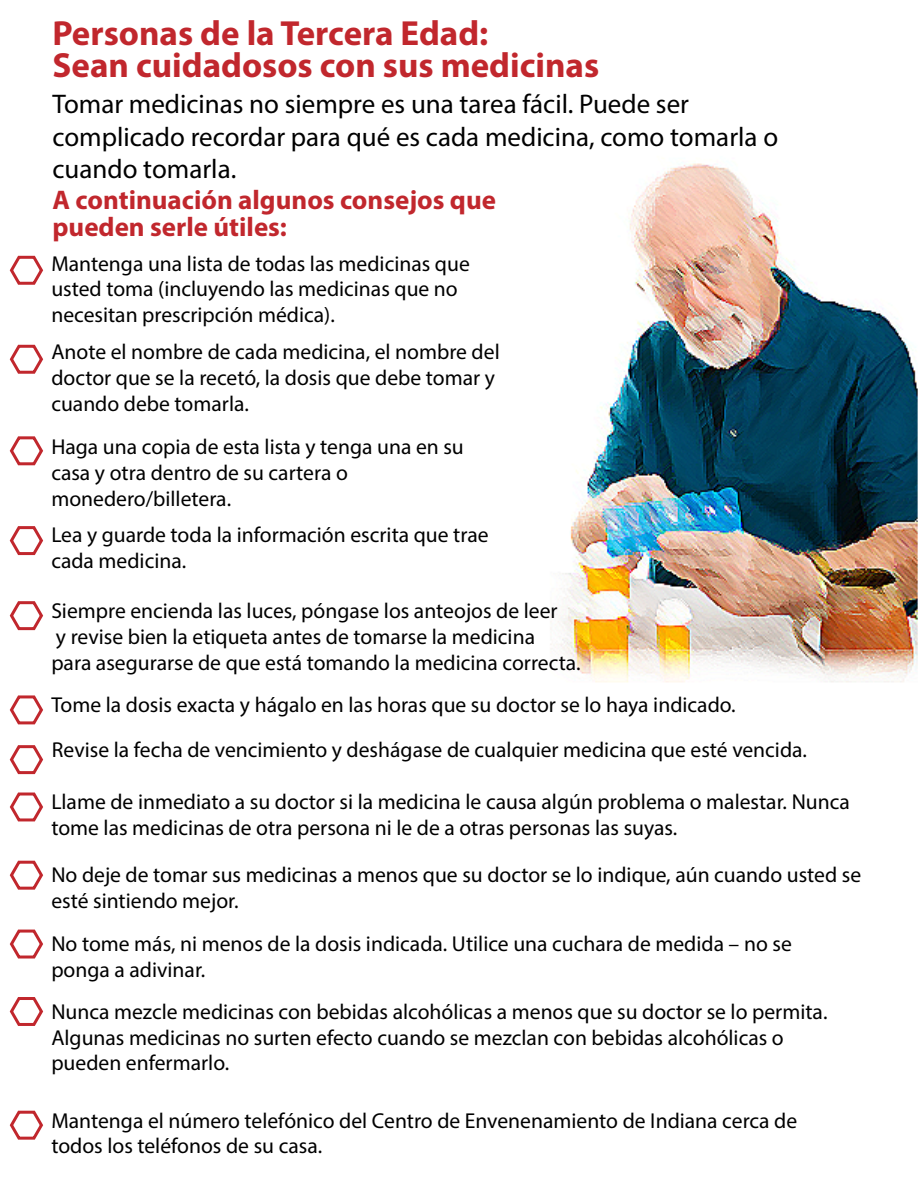
<style>
.page{position:relative;width:918px;height:1188px;background:#fff}
.page>*{position:absolute;margin:0;border:0;box-sizing:border-box;transform-origin:0 0}
.t1{font:700 34.95px/32.4px "Myriad Pro";color:#c1272d}
.t2{font:27px/32.4px "Myriad Pro";color:#000}
.t3{font:700 27px/27px "Myriad Pro";color:#c1272d}
.t4{font:21.6px/26px "Myriad Pro";color:#000}
</style>
<div class="page">
<img style="left:550px;top:162px;width:368px;height:521px">
<svg style="left:9px;top:255px;width:35px;height:30px"></svg>
<svg style="left:9px;top:344px;width:35px;height:30px"></svg>
<svg style="left:9px;top:436px;width:34px;height:30px"></svg>
<svg style="left:9px;top:526px;width:35px;height:30px"></svg>
<svg style="left:9px;top:601px;width:35px;height:30px"></svg>
<svg style="left:9px;top:695px;width:34px;height:30px"></svg>
<svg style="left:9px;top:792px;width:34px;height:30px"></svg>
<svg style="left:9px;top:745px;width:35px;height:30px"></svg>
<svg style="left:9px;top:860px;width:34px;height:30px"></svg>
<svg style="left:9px;top:929px;width:34px;height:30px"></svg>
<svg style="left:9px;top:997px;width:35px;height:29px"></svg>
<svg style="left:9px;top:1110px;width:34px;height:30px"></svg>
<h1 class="t1" style="left:52px;top:16px;width:548px">Personas de la Tercera Edad:<br>Sean cuidadosos con sus medicinas</h1>
<p class="t2" style="left:52px;top:88px;width:727px">Tomar medicinas no siempre es una tarea fácil. Puede ser complicado recordar para qué es cada medicina, como tomarla o cuando tomarla.</p>
<p class="t3" style="left:52px;top:186px;width:445px">A continuación algunos consejos que pueden serle útiles:</p>
<p class="t4" style="left:51px;top:250px;width:420px">Mantenga una lista de todas las medicinas que usted toma (incluyendo las medicinas que no necesitan prescripción médica).</p>
<p class="t4" style="left:51px;top:338px;width:450px">Anote el nombre de cada medicina, el nombre del doctor que se la recetó, la dosis que debe tomar y cuando debe tomarla.</p>
<p class="t4" style="left:51px;top:434px;width:414px">Haga una copia de esta lista y tenga una en su casa y otra dentro de su cartera o monedero/billetera.</p>
<p class="t4" style="left:51px;top:522px;width:439px">Lea y guarde toda la información escrita que trae cada medicina.</p>
<p class="t4" style="left:51px;top:597px;width:531px">Siempre encienda las luces, póngase los anteojos de leer<br>y revise bien la etiqueta antes de tomarse la medicina<br>para asegurarse de que está tomando la medicina correcta.</p>
<p class="t4" style="left:51px;top:682px;width:757px;line-height:45.2px">Tome la dosis exacta y hágalo en las horas que su doctor se lo haya indicado.<br>Revise la fecha de vencimiento y deshágase de cualquier medicina que esté vencida.</p>
<p class="t4" style="left:51px;top:789px;width:800px">Llame de inmediato a su doctor si la medicina le causa algún problema o malestar. Nunca tome las medicinas de otra persona ni le de a otras personas las suyas.</p>
<p class="t4" style="left:51px;top:862px;width:811px">No deje de tomar sus medicinas a menos que su doctor se lo indique, aún cuando usted se esté sintiendo mejor.</p>
<p class="t4" style="left:51px;top:931px;width:742px">No tome más, ni menos de la dosis indicada. Utilice una cuchara de medida – no se ponga a adivinar.</p>
<p class="t4" style="left:51px;top:998px;width:778px">Nunca mezcle medicinas con bebidas alcohólicas a menos que su doctor se lo permita.<br>Algunas medicinas no surten efecto cuando se mezclan con bebidas alcohólicas o pueden enfermarlo.</p>
<p class="t4" style="left:51px;top:1107px;width:747px">Mantenga el número telefónico del Centro de Envenenamiento de Indiana cerca de todos los teléfonos de su casa.</p>
</div>
